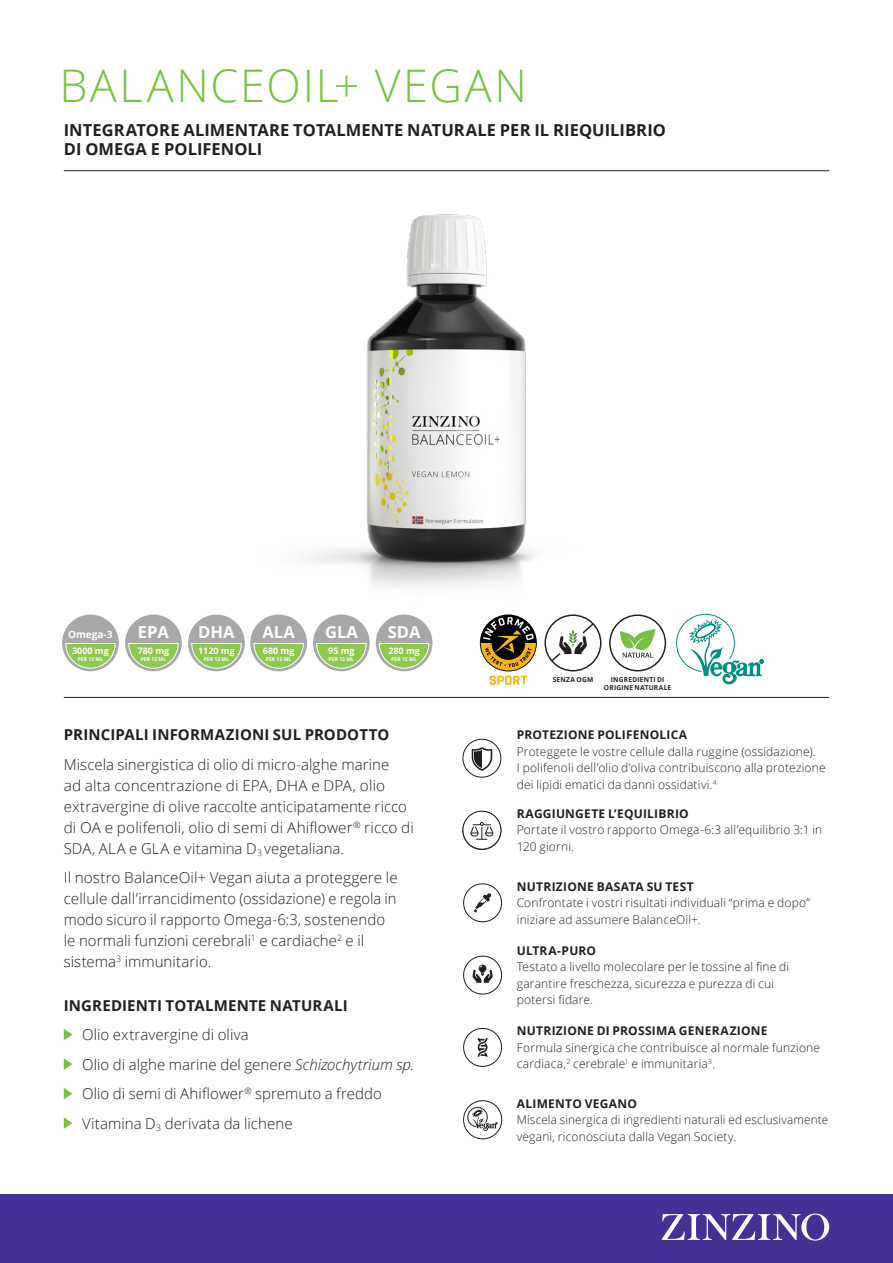
<style>
.page{position:relative;width:893px;height:1263px;background:#fff}
.page>*{position:absolute;margin:0;border:0;box-sizing:border-box;transform-origin:0 0}
.Heading_30_35{font:300 45px "Open Sans";letter-spacing:.05em;color:#79c142}
.t1{font:700 16.65px "Open Sans";color:#fff}
.t2{font:700 16.5px/19.5px "Open Sans";letter-spacing:.005em;color:#231f20}
.Bullet_points_10_14{font:300 15px/21px "Open Sans";letter-spacing:.005em;color:#231f20}
.Preamble_10_14{font:700 15px "Open Sans";letter-spacing:.01em;color:#231f20}
.Body_8_11{font:300 12px/16.5px "Open Sans";letter-spacing:.015em;color:#231f20}
.Body_8_11-2{font:700 12px "Open Sans";letter-spacing:.02em;color:#231f20}
.t3{font:700 10.05px "Open Sans";color:#fff}
.t4{font:700 8.85px "Open Sans";color:#fff}
.t5{font:700 6.75px/8.1px "Open Sans";letter-spacing:.03em;color:#231f20;text-align:center}
.t6{font:700 5.1px "Open Sans";color:#fff}
.s1{font-style:italic}
</style>
<div class="page">
<div style="left:0;top:1194px;width:893px;height:69px;background:#443193"></div>
<svg style="left:662px;top:1213px;width:167px;height:27px"></svg>
<hr style="left:64px;top:697px;width:765px;height:1px;background:#231f20">
<div style="left:62px;top:614px;width:57px;height:57px;background:#a7a9a9;border-radius:50%"></div>
<svg style="left:65px;top:643px;width:51px;height:26px"></svg>
<div style="left:125px;top:614px;width:57px;height:57px;background:#a7a9a9;border-radius:50%"></div>
<svg style="left:128px;top:643px;width:51px;height:26px"></svg>
<div style="left:188px;top:614px;width:57px;height:57px;background:#a7a9a9;border-radius:50%"></div>
<svg style="left:191px;top:643px;width:51px;height:26px"></svg>
<div style="left:250px;top:614px;width:57px;height:57px;background:#a7a9a9;border-radius:50%"></div>
<svg style="left:253px;top:643px;width:51px;height:26px"></svg>
<div style="left:313px;top:614px;width:57px;height:57px;background:#a7a9a9;border-radius:50%"></div>
<svg style="left:316px;top:643px;width:51px;height:26px"></svg>
<div style="left:376px;top:614px;width:56px;height:57px;background:#a7a9a9;border-radius:50%"></div>
<svg style="left:378px;top:643px;width:52px;height:26px"></svg>
<img style="left:306px;top:214px;width:228px;height:374px">
<svg style="left:64px;top:1029px;width:9px;height:11px"></svg>
<svg style="left:64px;top:1058px;width:9px;height:12px"></svg>
<svg style="left:64px;top:1088px;width:9px;height:11px"></svg>
<svg style="left:64px;top:1117px;width:9px;height:12px"></svg>
<svg style="left:462px;top:739px;width:39px;height:39px"></svg>
<svg style="left:462px;top:811px;width:39px;height:39px"></svg>
<svg style="left:463px;top:883px;width:39px;height:39px"></svg>
<svg style="left:463px;top:956px;width:39px;height:38px"></svg>
<svg style="left:463px;top:1028px;width:39px;height:39px"></svg>
<svg style="left:463px;top:1100px;width:40px;height:40px"></svg>
<svg style="left:676px;top:614px;width:88px;height:71px"></svg>
<svg style="left:490px;top:676px;width:37px;height:9px"></svg>
<svg style="left:481px;top:615px;width:55px;height:55px"></svg>
<div style="left:544px;top:614px;width:57px;height:57px;border:1px solid #231f20;border-radius:50%"></div>
<svg style="left:550px;top:622px;width:45px;height:41px"></svg>
<div style="left:609px;top:614px;width:57px;height:57px;border:1px solid #231f20;border-radius:50%"></div>
<svg style="left:620px;top:629px;width:35px;height:29px"></svg>
<hr style="left:64px;top:170px;width:765px;height:1px;background:#231f20">
<p class="Heading_30_35" style="left:60px;top:55px;width:469px">BALANCEOIL+ VEGAN</p>
<p class="t2" style="left:64px;top:120px;width:604px">INTEGRATORE ALIMENTARE TOTALMENTE NATURALE PER IL RIEQUILIBRIO<br>DI OMEGA E POLIFENOLI</p>
<p class="t3" style="left:68px;top:627px;width:46px">Omega-3</p>
<p class="t1" style="left:138px;top:620px;width:33px">EPA</p>
<p class="t4" style="left:138px;top:644px;width:33px">780 mg</p>
<p class="t6" style="left:141px;top:656px;width:27px">PER 12 ML</p>
<p class="t4" style="left:72px;top:644px;width:38px">3000 mg</p>
<p class="t6" style="left:78px;top:656px;width:27px">PER 12 ML</p>
<p class="t1" style="left:198px;top:620px;width:38px">DHA</p>
<p class="t4" style="left:198px;top:644px;width:38px">1120 mg</p>
<p class="t6" style="left:204px;top:656px;width:27px">PER 12 ML</p>
<p class="t1" style="left:263px;top:620px;width:34px">ALA</p>
<p class="t1" style="left:325px;top:620px;width:34px">GLA</p>
<p class="t4" style="left:328px;top:644px;width:28px">95 mg</p>
<p class="t6" style="left:329px;top:656px;width:27px">PER 12 ML</p>
<p class="t4" style="left:263px;top:644px;width:33px">680 mg</p>
<p class="t6" style="left:266px;top:656px;width:27px">PER 12 ML</p>
<p class="t1" style="left:388px;top:620px;width:34px">SDA</p>
<p class="t4" style="left:388px;top:644px;width:33px">280 mg</p>
<p class="t6" style="left:391px;top:656px;width:27px">PER 12 ML</p>
<p class="Preamble_10_14" style="left:64px;top:724px;width:327px">PRINCIPALI INFORMAZIONI SUL PRODOTTO</p>
<p class="Bullet_points_10_14" style="left:64px;top:753px;width:352px">Miscela sinergistica di olio di micro-alghe marine<br>ad alta concentrazione di EPA, DHA e DPA, olio extravergine di olive raccolte anticipatamente ricco di OA e polifenoli, olio di semi di Ahiflower<sup>®</sup> ricco di SDA, ALA e GLA e vitamina D<sub>3</sub> vegetaliana.</p>
<p class="Bullet_points_10_14" style="left:64px;top:867px;width:335px">Il nostro BalanceOil+ Vegan aiuta a proteggere le cellule dall’irrancidimento (ossidazione) e regola in modo sicuro il rapporto Omega-6:3, sostenendo le normali funzioni cerebrali<sup>1</sup> e cardiache<sup>2</sup> e il sistema<sup>3</sup> immunitario.</p>
<p class="Preamble_10_14" style="left:64px;top:995px;width:285px">INGREDIENTI TOTALMENTE NATURALI</p>
<p class="Bullet_points_10_14" style="left:82px;top:1024px;width:168px">Olio extravergine di oliva</p>
<p class="Bullet_points_10_14" style="left:82px;top:1053px;width:334px">Olio di alghe marine del genere <span class="s1">Schizochytrium sp.</span></p>
<p class="Bullet_points_10_14" style="left:82px;top:1083px;width:301px">Olio di semi di Ahiflower<sup>®</sup> spremuto a freddo</p>
<p class="Bullet_points_10_14" style="left:82px;top:1112px;width:212px">Vitamina D<sub>3</sub> derivata da lichene</p>
<p class="t5" style="left:553px;top:675px;width:42px">SENZA OGM</p>
<p class="t5" style="left:604px;top:675px;width:69px">INGREDIENTI DI<br>ORIGINE NATURALE</p>
<p class="Body_8_11-2" style="left:517px;top:727px;width:172px">PROTEZIONE POLIFENOLICA</p>
<p class="Body_8_11" style="left:517px;top:743px;width:310px">Proteggete le vostre cellule dalla ruggine (ossidazione).<br>I polifenoli dell’olio d’oliva contribuiscono alla protezione dei lipidi ematici da danni ossidativi.<sup>4</sup></p>
<p class="Body_8_11-2" style="left:517px;top:805px;width:174px">RAGGIUNGETE L’EQUILIBRIO</p>
<p class="Body_8_11" style="left:517px;top:821px;width:307px">Portate il vostro rapporto Omega-6:3 all’equilibrio 3:1 in<br>120 giorni.</p>
<p class="Body_8_11-2" style="left:517px;top:878px;width:178px">NUTRIZIONE BASATA SU TEST</p>
<p class="Body_8_11" style="left:517px;top:894px;width:295px">Confrontate i vostri risultati individuali “prima e dopo” iniziare ad assumere BalanceOil+.</p>
<p class="Body_8_11-2" style="left:517px;top:942px;width:81px">ULTRA-PURO</p>
<p class="Body_8_11" style="left:517px;top:958px;width:274px">Testato a livello molecolare per le tossine al fine di garantire freschezza, sicurezza e purezza di cui potersi fidare.</p>
<p class="Body_8_11-2" style="left:517px;top:1022px;width:252px">NUTRIZIONE DI PROSSIMA GENERAZIONE</p>
<p class="Body_8_11" style="left:517px;top:1039px;width:305px">Formula sinergica che contribuisce al normale funzione cardiaca,<sup>2</sup> cerebrale<sup>1</sup> e immunitaria<sup>3</sup>.</p>
<p class="Body_8_11-2" style="left:517px;top:1095px;width:122px">ALIMENTO VEGANO</p>
<p class="Body_8_11" style="left:517px;top:1111px;width:313px">Miscela sinergica di ingredienti naturali ed esclusivamente vegani, riconosciuta dalla Vegan Society.</p>
</div>
